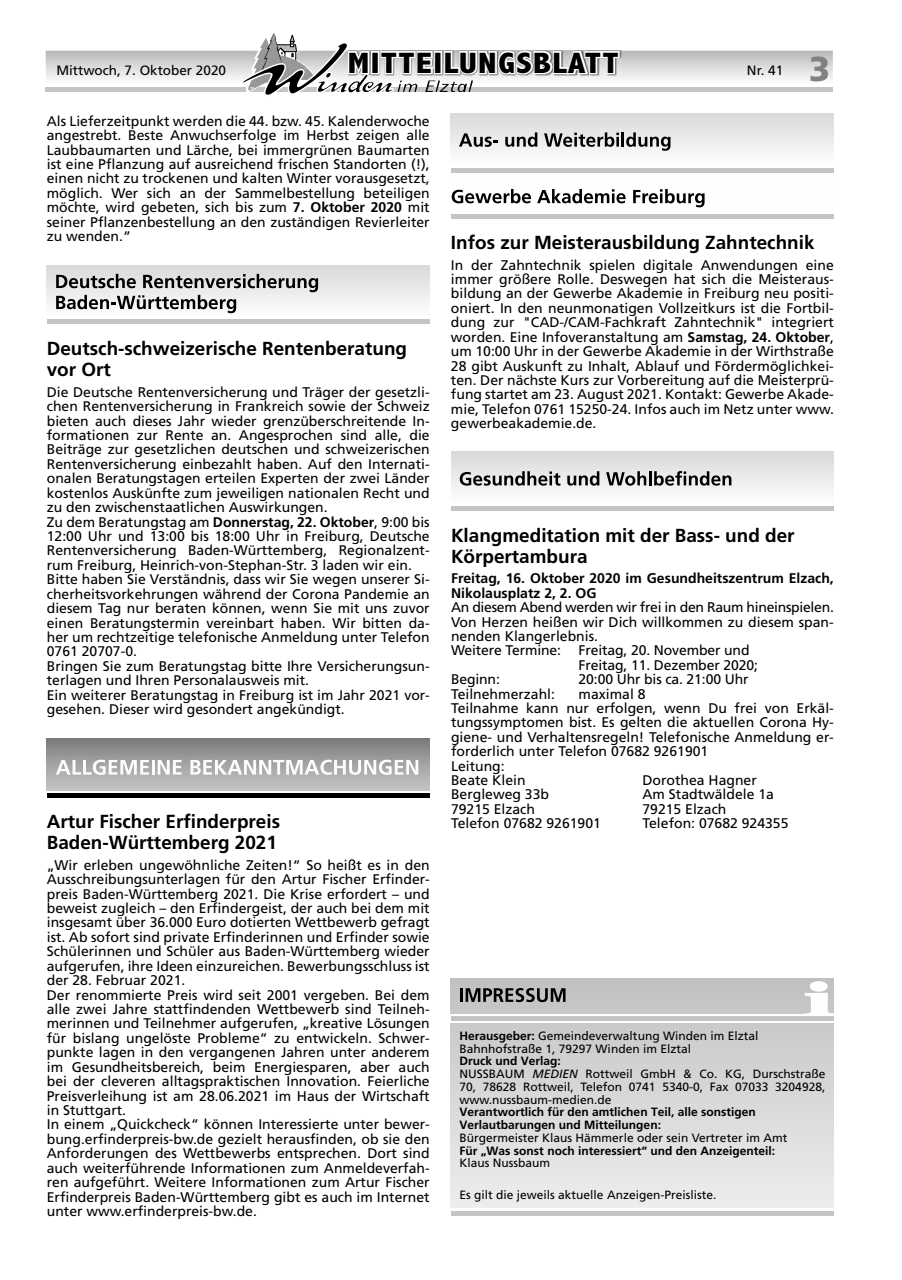
<style>
.page{position:relative;width:902px;height:1280px;background:#fff}
.page>*{position:absolute;margin:0;border:0;box-sizing:border-box;transform-origin:0 0}
.t1{font:900 34.5px "Frutiger";color:#818181}
.t2{font:800 condensed 29.7px "Abadi";letter-spacing:.04em;color:#000;scale:1.15 1}
.t3{font:700 18.9px/21px "Frutiger";color:#000}
.t4{font:13.95px/14.4px "Frutiger";color:#000}
.t5{font:700 13.95px/14.4px "Frutiger";color:#000}
.t6{font:13.5px "Frutiger";color:#000}
.t7{font:12px/12.8px "Frutiger";color:#000}
.t8{font:700 12px/12.8px "Frutiger";color:#000}
.s1{font-weight:700}
.s2{font-style:italic}
</style>
<div class="page">
<svg style="left:46px;top:33px;width:786px;height:62px"></svg>
<div style="left:47px;top:265px;width:382px;height:52px;background:linear-gradient(to bottom,#d8d9d9,#fdfdfd)"></div>
<hr style="left:47px;top:320px;width:382px;height:4px;background:#c4c4c4">
<svg style="left:56px;top:274px;width:262px;height:39px"></svg>
<div style="left:47px;top:738px;width:382px;height:52px;background:linear-gradient(to bottom,#7c7d7c,#c5c6c6)"></div>
<hr style="left:47px;top:793px;width:382px;height:4px;background:#000">
<svg style="left:56px;top:760px;width:93px;height:15px"></svg>
<hr style="left:152px;top:760px;width:3px;height:15px;background:#fcfcfc">
<svg style="left:158px;top:760px;width:24px;height:15px"></svg>
<svg style="left:190px;top:760px;width:228px;height:15px"></svg>
<div style="left:451px;top:978px;width:382px;height:35px;background:#c3c4c4"></div>
<hr style="left:451px;top:1016px;width:382px;height:4px;background:#c4c4c4">
<div style="left:451px;top:1023px;width:382px;height:185px;background:linear-gradient(to bottom,#c9caca,#ededed)"></div>
<hr style="left:451px;top:1211px;width:382px;height:4px;background:#c4c4c4">
<svg style="left:460px;top:988px;width:105px;height:14px"></svg>
<svg style="left:804px;top:981px;width:29px;height:33px"></svg>
<div style="left:451px;top:113px;width:382px;height:52px;background:linear-gradient(to bottom,#d8d9d9,#fdfdfd)"></div>
<hr style="left:451px;top:168px;width:382px;height:4px;background:#c4c4c4">
<svg style="left:459px;top:133px;width:39px;height:14px"></svg>
<svg style="left:505px;top:132px;width:32px;height:15px"></svg>
<svg style="left:544px;top:132px;width:75px;height:15px"></svg>
<hr style="left:621px;top:132px;width:3px;height:15px;background:#000">
<svg style="left:626px;top:132px;width:44px;height:19px"></svg>
<hr style="left:451px;top:214px;width:382px;height:4px;background:#c4c4c4">
<svg style="left:451px;top:189px;width:80px;height:14px"></svg>
<svg style="left:537px;top:189px;width:88px;height:14px"></svg>
<svg style="left:633px;top:189px;width:71px;height:18px"></svg>
<div style="left:451px;top:452px;width:382px;height:52px;background:linear-gradient(to bottom,#d7d8d8,#fcfdfd)"></div>
<hr style="left:451px;top:507px;width:382px;height:4px;background:#c4c4c4">
<svg style="left:459px;top:471px;width:101px;height:15px;background:#939393"></svg>
<svg style="left:567px;top:471px;width:32px;height:15px"></svg>
<svg style="left:606px;top:471px;width:125px;height:15px;background:#8d8e8e"></svg>
<p class="t6" style="left:56px;top:62px;width:171px">Mittwoch, 7. Oktober 2020</p>
<h2 class="t2" style="left:348px;top:47px;width:237px">MITTEILUNGSBLATT</h2>
<p class="t6" style="left:746px;top:62px;width:38px">Nr. 41</p>
<h1 class="t1" style="left:809px;top:48px;width:23px">3</h1>
<p class="t4" style="left:47px;top:114px;width:384px;text-align:justify">Als Lieferzeitpunkt werden die 44. bzw. 45. Kalenderwoche angestrebt. Beste Anwuchserfolge im Herbst zeigen alle Laubbaumarten und Lärche, bei immergrünen Baumarten ist eine Pflanzung auf ausreichend frischen Standorten (!), einen nicht zu trockenen und kalten Winter vorausgesetzt, möglich. Wer sich an der Sammelbestellung beteiligen möchte, wird gebeten, sich bis zum <span class="s1">7. Oktober 2020</span> mit seiner Pflanzenbestellung an den zuständigen Revierleiter zu wenden.“</p>
<h3 class="t3" style="left:47px;top:338px;width:362px">Deutsch-schweizerische Rentenberatung vor Ort</h3>
<p class="t4" style="left:47px;top:384px;width:384px">Die Deutsche Rentenversicherung und Träger der gesetzli&shy;chen Rentenversicherung in Frankreich sowie der Schweiz bieten auch dieses Jahr wieder grenzüberschreitende In&shy;formationen zur Rente an. Angesprochen sind alle, die Beiträge zur gesetzlichen deutschen und schweizerischen Rentenversicherung einbezahlt haben. Auf den Internati&shy;onalen Beratungstagen erteilen Experten der zwei Länder kostenlos Auskünfte zum jeweiligen nationalen Recht und zu den zwischenstaatlichen Auswirkungen.<br>Zu dem Beratungstag am <span class="s1">Donnerstag, 22. Oktober</span>, 9:00 bis 12:00 Uhr und 13:00 bis 18:00 Uhr in Freiburg, Deutsche Rentenversicherung Baden-Württemberg, Regionalzent&shy;rum Freiburg, Heinrich-von-Stephan-Str. 3 laden wir ein.<br>Bitte haben Sie Verständnis, dass wir Sie wegen unserer Si&shy;cherheitsvorkehrungen während der Corona Pandemie an diesem Tag nur beraten können, wenn Sie mit uns zuvor einen Beratungstermin vereinbart haben. Wir bitten da&shy;her um rechtzeitige telefonische Anmeldung unter Telefon 0761 20707-0.<br>Bringen Sie zum Beratungstag bitte Ihre Versicherungsun&shy;terlagen und Ihren Personalausweis mit.<br>Ein weiterer Beratungstag in Freiburg ist im Jahr 2021 vor&shy;gesehen. Dieser wird gesondert angekündigt.</p>
<h3 class="t3" style="left:47px;top:811px;width:235px">Artur Fischer Erfinderpreis<br>Baden-Württemberg 2021</h3>
<p class="t4" style="left:47px;top:857px;width:384px">„Wir erleben ungewöhnliche Zeiten!“ So heißt es in den Ausschreibungsunterlagen für den Artur Fischer Erfinder&shy;preis Baden-Württemberg 2021. Die Krise erfordert – und beweist zugleich – den Erfindergeist, der auch bei dem mit insgesamt über 36.000 Euro dotierten Wettbewerb gefragt ist. Ab sofort sind private Erfinderinnen und Erfinder sowie Schülerinnen und Schüler aus Baden-Württemberg wieder aufgerufen, ihre Ideen einzureichen. Bewerbungsschluss ist der 28. Februar 2021.<br>Der renommierte Preis wird seit 2001 vergeben. Bei dem alle zwei Jahre stattfindenden Wettbewerb sind Teilneh&shy;merinnen und Teilnehmer aufgerufen, „kreative Lösungen für bislang ungelöste Probleme“ zu entwickeln. Schwer&shy;punkte lagen in den vergangenen Jahren unter anderem im Gesundheitsbereich, beim Energiesparen, aber auch bei der cleveren alltagspraktischen Innovation. Feierliche Preisverleihung ist am 28.06.2021 im Haus der Wirtschaft in Stuttgart.<br>In einem „Quickcheck“ können Interessierte unter bewer&shy;bung.erfinderpreis-bw.de gezielt herausfinden, ob sie den Anforderungen des Wettbewerbs entsprechen. Dort sind auch weiterführende Informationen zum Anmeldeverfah&shy;ren aufgeführt. Weitere Informationen zum Artur Fischer Erfinderpreis Baden-Württemberg gibt es auch im Internet unter www.erfinderpreis-bw.de.</p>
<h3 class="t3" style="left:451px;top:232px;width:365px">Infos zur Meisterausbildung Zahntechnik</h3>
<p class="t4" style="left:451px;top:257px;width:384px;text-align:justify">In der Zahntechnik spielen digitale Anwendungen eine immer größere Rolle. Deswegen hat sich die Meisteraus&shy;bildung an der Gewerbe Akademie in Freiburg neu positi&shy;oniert. In den neunmonatigen Vollzeitkurs ist die Fortbil&shy;dung zur "CAD-/CAM-Fachkraft Zahntechnik" integriert worden. Eine Infoveranstaltung am <span class="s1">Samstag, 24. Oktober</span>, um 10:00 Uhr in der Gewerbe Akademie in der Wirthstraße 28 gibt Auskunft zu Inhalt, Ablauf und Fördermöglichkei&shy;ten. Der nächste Kurs zur Vorbereitung auf die Meisterprü&shy;fung startet am 23. August 2021. Kontakt: Gewerbe Akade&shy;mie, Telefon 0761 15250-24. Infos auch im Netz unter www. gewerbeakademie.de.</p>
<h3 class="t3" style="left:451px;top:524px;width:345px">Klangmeditation mit der Bass- und der<br>Körpertambura</h3>
<p class="t5" style="left:451px;top:571px;width:384px">Freitag, 16. Oktober 2020 im Gesundheitszentrum Elzach,<br>Nikolausplatz 2, 2. OG</p>
<p class="t4" style="left:451px;top:600px;width:384px">An diesem Abend werden wir frei in den Raum hineinspielen.<br>Von Herzen heißen wir Dich willkommen zu diesem span&shy;nenden Klangerlebnis.<br>Weitere Termine:</p>
<p class="t4" style="left:578px;top:643px;width:181px">Freitag, 20. November und<br>Freitag, 11. Dezember 2020;</p>
<p class="t4" style="left:451px;top:672px;width:50px">Beginn:</p>
<p class="t4" style="left:578px;top:672px;width:171px">20:00 Uhr bis ca. 21:00 Uhr</p>
<p class="t4" style="left:451px;top:686px;width:105px">Teilnehmerzahl:</p>
<p class="t4" style="left:451px;top:686px;width:384px;text-indent:128px">maximal 8<br>Teilnahme kann nur erfolgen, wenn Du frei von Erkäl&shy;tungssymptomen bist. Es gelten die aktuellen Corona Hy&shy;giene- und Verhaltensregeln! Telefonische Anmeldung er&shy;forderlich unter Telefon 07682 9261901<br>Leitung:<br>Beate Klein</p>
<p class="t4" style="left:642px;top:773px;width:116px">Dorothea Hagner</p>
<p class="t4" style="left:451px;top:787px;width:99px">Bergleweg 33b</p>
<p class="t4" style="left:642px;top:787px;width:133px">Am Stadtwäldele 1a</p>
<p class="t4" style="left:451px;top:802px;width:86px">79215 Elzach</p>
<p class="t4" style="left:642px;top:802px;width:86px">79215 Elzach</p>
<p class="t4" style="left:451px;top:816px;width:151px">Telefon 07682 9261901</p>
<p class="t4" style="left:642px;top:816px;width:148px">Telefon: 07682 924355</p>
<p class="t7" style="left:459px;top:1029px;width:300px"><span class="s1">Herausgeber:</span> Gemeindeverwaltung Winden im Elztal<br>Bahnhofstraße 1, 79297 Winden im Elztal</p>
<p class="t7" style="left:459px;top:1054px;width:367px"><span class="s1">Druck und Verlag:<br></span>NUSSBAUM <span class="s2">MEDIEN</span> Rottweil GmbH &amp; Co. KG, Durschstraße 70, 78628 Rottweil, Telefon 0741 5340-0, Fax 07033 3204928, www.nussbaum-medien.de</p>
<p class="t8" style="left:459px;top:1105px;width:298px">Verantwortlich für den amtlichen Teil, alle sonstigen<br>Verlautbarungen und Mitteilungen:</p>
<p class="t7" style="left:459px;top:1131px;width:329px">Bürgermeister Klaus Hämmerle oder sein Vertreter im Amt</p>
<p class="t8" style="left:459px;top:1144px;width:317px">Für „Was sonst noch interessiert“ und den Anzeigenteil:</p>
<p class="t7" style="left:459px;top:1156px;width:92px">Klaus Nussbaum</p>
<p class="t7" style="left:459px;top:1188px;width:258px">Es gilt die jeweils aktuelle Anzeigen-Preisliste.</p>
</div>
